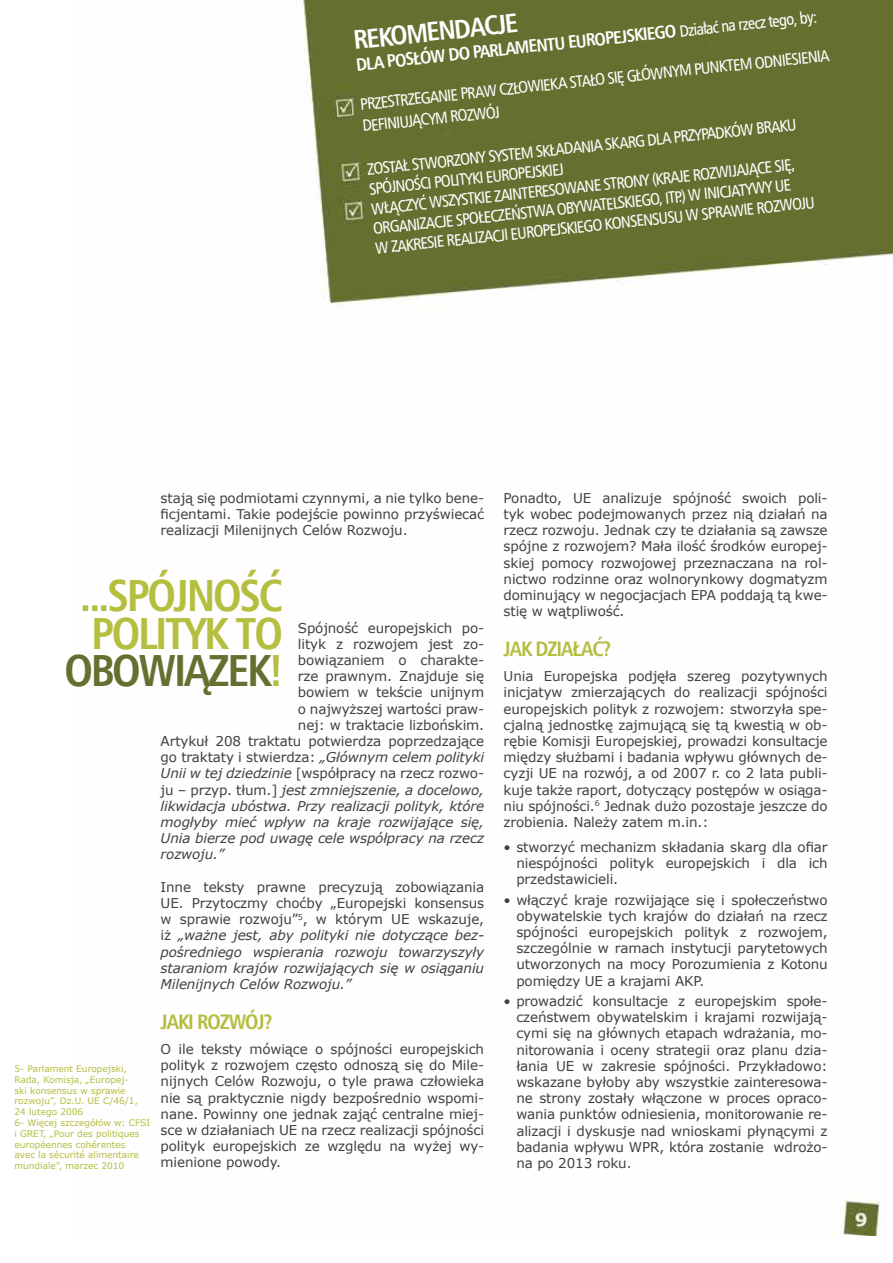
<style>
.page{position:relative;width:893px;height:1263px;background:#fff}
.page>*{position:absolute;margin:0;border:0;box-sizing:border-box;transform-origin:0 0}
.t1{font:700 45px/37.5px "Humnst 777 Cn EU";letter-spacing:-.05em;color:#b5bf3f;text-align:center}
.t2{font:700 27px "Humnst 777 Cn EU";color:#fff}
.t3{font:700 21px "Humnst 777 Cn EU";letter-spacing:-.05em;color:#b4bd3f}
.t4{font:700 18px "Humnst 777 Cn EU";color:#fff}
.t5{font:16.5px/19.8px "Humnst 777 Cn EU";color:#fff}
.t6{font:13.5px/16.2px "Verdana";letter-spacing:-.01em;color:#414042;text-align:justify}
.t7{font:italic 13.5px/16.2px "Verdana";letter-spacing:-.01em;color:#414042;text-align:justify}
.t8{font:9px/10.8px "Verdana";color:#b4bd3f}
.s1{font-weight:400;font-size:16.5px}
.s2{color:#657030}
.s3{font-style:italic}
.s4{font-style:normal}
</style>
<div class="page">
<img style="left:303px;top:0;width:590px;height:1235px">
<h3 class="t4" style="left:355px;top:53px;width:465px;rotate:-6deg">DLA POSŁÓW DO PARLAMENTU EUROPEJSKIEGO <span class="s1">Działać na rzecz tego, by:</span></h3>
<h2 class="t2" style="left:352px;top:23px;width:167px;rotate:-6deg">REKOMENDACJE</h2>
<p class="t5" style="left:359px;top:93px;width:473px;line-height:21.6px;rotate:-6deg">PRZESTRZEGANIE PRAW CZŁOWIEKA STAŁO SIĘ GŁÓWNYM PUNKTEM ODNIESIENIA<br>DEFINIUJĄCYM ROZWÓJ</p>
<p class="t5" style="left:366px;top:159px;width:443px;rotate:-6deg">ZOSTAŁ STWORZONY SYSTEM SKŁADANIA SKARG DLA PRZYPADKÓW BRAKU SPÓJNOŚCI POLITYKI EUROPEJSKIEJ<br>WŁĄCZYĆ WSZYSTKIE ZAINTERESOWANE STRONY (KRAJE ROZWIJ AJĄCE SIĘ, ORGANIZACJE SPOŁECZEŃSTWA OBYWATELSKIEGO, ITP.) W INICJATYWY UE<br>W ZAKRESIE REALIZACJI EUROPEJSKIEGO KONSENSUSU W SPRAWIE ROZWOJU</p>
<p class="t6" style="left:161px;top:490px;width:325px">stają się podmiotami czynnymi, a nie tylko bene&shy;ficjentami. Takie podejście powinno przyświecać realizacji Milenijnych Celów Rozwoju.</p>
<h1 class="t1" style="left:64px;top:577px;width:220px">...SPÓJNOŚĆ<br>POLITYK TO<br><span class="s2">OBOWIĄZEK</span>!</h1>
<p class="t6" style="left:298px;top:619px;width:188px">Spójność europejskich po-</p>
<p class="t6" style="left:298px;top:635px;width:188px">lityk z rozwojem jest zo-</p>
<p class="t6" style="left:298px;top:652px;width:188px">bowiązaniem o charakte-</p>
<p class="t6" style="left:298px;top:668px;width:188px">rze prawnym. Znajduje się</p>
<p class="t6" style="left:298px;top:684px;width:188px">bowiem w tekście unijnym</p>
<p class="t6" style="left:298px;top:700px;width:188px">o najwyższej wartości praw-</p>
<p class="t6" style="left:298px;top:716px;width:188px">nej: w traktacie lizbońskim.</p>
<p class="t6" style="left:161px;top:733px;width:325px">Artykuł 208 traktatu potwierdza poprzedzające</p>
<p class="t6" style="left:161px;top:749px;width:325px">go traktaty i stwierdza: <span class="s3">„Głównym celem polityki</span></p>
<p class="t6" style="left:161px;top:765px;width:325px"><span class="s3">Unii w tej dziedzinie</span> [współpracy na rzecz rozwo-</p>
<p class="t7" style="left:161px;top:782px;width:325px"><span class="s4">ju – przyp. tłum.]</span> jest zmniejszenie, a docelowo,</p>
<p class="t7" style="left:161px;top:798px;width:325px">likwidacja ubóstwa. Przy realizacji polityk, które</p>
<p class="t7" style="left:161px;top:814px;width:325px">mogłyby mieć wpływ na kraje rozwijające się,</p>
<p class="t7" style="left:161px;top:830px;width:325px">Unia bierze pod uwagę cele współpracy na rzecz</p>
<p class="t7" style="left:161px;top:847px;width:65px">rozwoju.”</p>
<p class="t7" style="left:161px;top:879px;width:325px"><span class="s4">Inne teksty prawne precyzują zobowiązania UE. Przytoczmy choćby „Europejski konsensus w sprawie rozwoju”</span><sup>5</sup><span class="s4">, w którym UE wskazuje, iż</span> „ważne jest, aby polityki nie dotyczące bez&shy;pośredniego wspierania rozwoju towarzyszyły staraniom krajów rozwijających się w osiąganiu Milenijnych Celów Rozwoju.”</p>
<h3 class="t3" style="left:161px;top:1009px;width:113px">JAKI ROZWÓJ?</h3>
<p class="t6" style="left:161px;top:1040px;width:325px">O ile teksty mówiące o spójności europejskich polityk z rozwojem często odnoszą się do Mile&shy;nijnych Celów Rozwoju, o tyle prawa człowieka nie są praktycznie nigdy bezpośrednio wspomi&shy;nane. Powinny one jednak zająć centralne miej&shy;sce w działaniach UE na rzecz realizacji spójności polityk europejskich ze względu na wyżej wy&shy;mienione powody.</p>
<p class="t8" style="left:14px;top:1063px;width:137px">5- Parlament Europejski,<br>Rada, Komisja, „Europej-<br>ski konsensus w sprawie rozwoju”, Dz.U. UE C/46/1,<br>24 lutego 2006<br>6- Więcej szczegółów w: CFSI i GRET, „Pour des politiques européennes cohérentes<br>avec la sécurité alimentaire mundiale”, marzec 2010</p>
<p class="t6" style="left:504px;top:489px;width:326px">Ponadto, UE analizuje spójność swoich poli&shy;tyk wobec podejmowanych przez nią działań na rzecz rozwoju. Jednak czy te działania są zawsze spójne z rozwojem? Mała ilość środków europej&shy;skiej pomocy rozwojowej przeznaczana na rol&shy;nictwo rodzinne oraz wolnorynkowy dogmatyzm dominujący w negocjacjach EPA poddają tą kwe&shy;stię w wątpliwość.</p>
<h3 class="t3" style="left:504px;top:636px;width:109px">JAK DZIAŁAĆ?</h3>
<p class="t6" style="left:504px;top:668px;width:326px">Unia Europejska podjęła szereg pozytywnych inicjatyw zmierzających do realizacji spójności europejskich polityk z rozwojem: stworzyła spe&shy;cjalną jednostkę zajmującą się tą kwestią w ob&shy;rębie Komisji Europejskiej, prowadzi konsultacje między służbami i badania wpływu głównych de&shy;cyzji UE na rozwój, a od 2007 r. co 2 lata publi&shy;kuje także raport, dotyczący postępów w osiąga&shy;niu spójności.<sup>6</sup> Jednak dużo pozostaje jeszcze do zrobienia. Należy zatem m.in.:</p>
<p class="t6" style="left:516px;top:838px;width:313px;text-indent:-13px">• stworzyć mechanizm składania skarg dla ofiar niespójności polityk europejskich i dla ich przedstawicieli.</p>
<p class="t6" style="left:516px;top:891px;width:313px;text-indent:-13px">• włączyć kraje rozwijające się i społeczeństwo obywatelskie tych krajów do działań na rzecz spójności europejskich polityk z rozwojem, szczególnie w ramach instytucji parytetowych utworzonych na mocy Porozumienia z Kotonu pomiędzy UE a krajami AKP.</p>
<p class="t6" style="left:516px;top:992px;width:313px;text-indent:-13px">• prowadzić konsultacje z europejskim społe&shy;czeństwem obywatelskim i krajami rozwijają&shy;cymi się na głównych etapach wdrażania, mo&shy;nitorowania i oceny strategii oraz planu dzia&shy;łania UE w zakresie spójności. Przykładowo: wskazane byłoby aby wszystkie zainteresowa&shy;ne strony zostały włączone w proces opraco&shy;wania punktów odniesienia, monitorowanie re&shy;alizacji i dyskusje nad wnioskami płynącymi z badania wpływu WPR, która zostanie wdrożo&shy;na po 2013 roku.</p>
</div>
